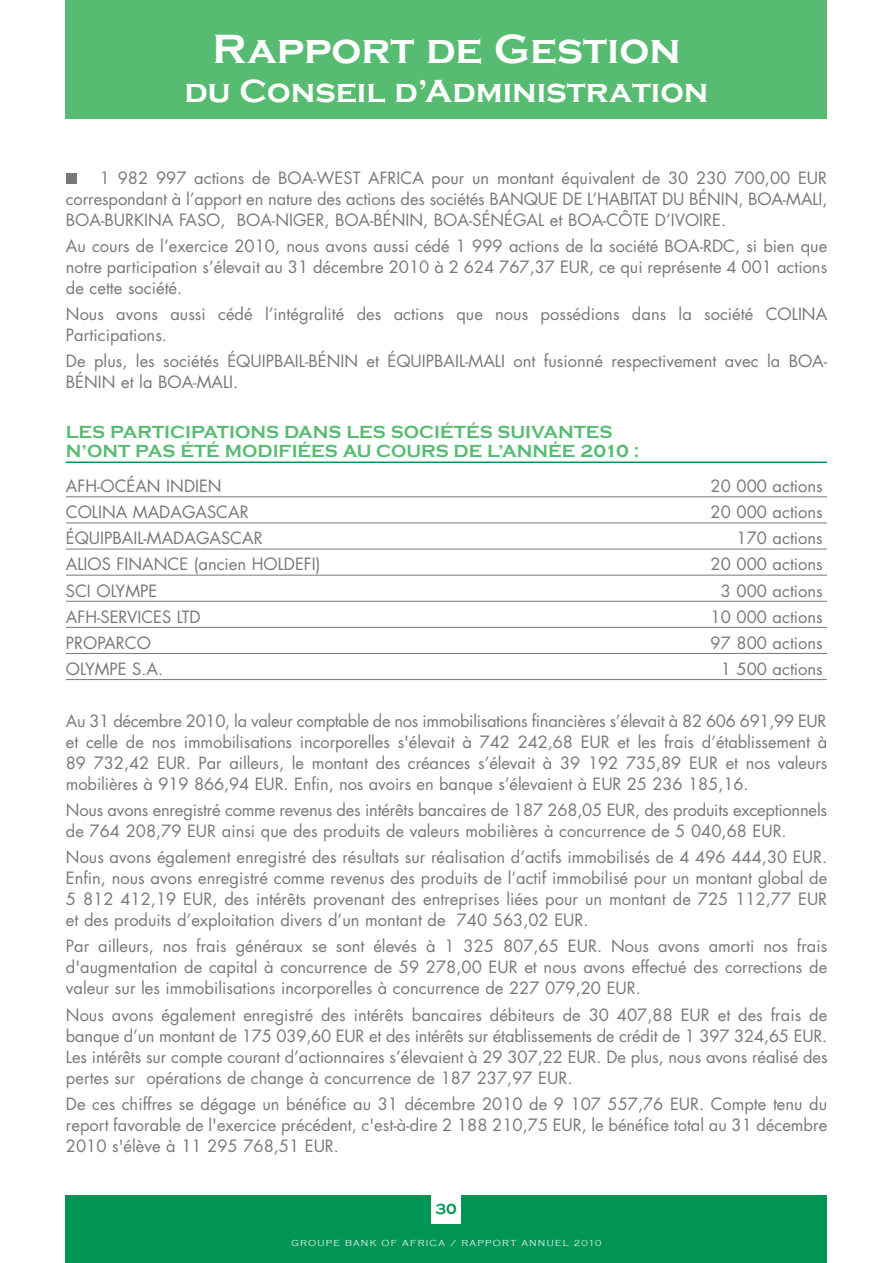
<style>
.page{position:relative;width:893px;height:1263px;background:#fff}
.page>*{position:absolute;margin:0;border:0;box-sizing:border-box;transform-origin:0 0}
.t1{font:700 42px "Copperplate Gothic";color:#fff}
.t2{font:700 33px "Copperplate Gothic";color:#fff}
.t3{font:700 18px/19.5px "Copperplate Gothic";color:#57bc71}
.t4{font:16.5px/21px "Futura";color:#76787b;text-align:justify}
.t5{font:700 15px "Copperplate Gothic";color:#009554}
.t6{font:300 9px "Copperplate Gothic";letter-spacing:.145em;color:#fff}
</style>
<div class="page">
<div style="left:66px;top:1195px;width:761px;height:68px;background:#009554"></div>
<div style="left:431px;top:1194px;width:30px;height:30px;background:#fff"></div>
<div style="left:66px;top:0;width:761px;height:119px;background:#57bc71"></div>
<hr style="left:66px;top:461px;width:761px;height:2px;background:#009554">
<hr style="left:66px;top:496px;width:761px;height:1px;background:#76787b">
<hr style="left:66px;top:522px;width:761px;height:1px;background:#76787b">
<hr style="left:66px;top:549px;width:761px;height:1px;background:#76787b">
<hr style="left:66px;top:575px;width:761px;height:1px;background:#76787b">
<hr style="left:66px;top:601px;width:761px;height:1px;background:#76787b">
<hr style="left:66px;top:627px;width:761px;height:1px;background:#76787b">
<hr style="left:66px;top:653px;width:761px;height:1px;background:#76787b">
<hr style="left:66px;top:679px;width:761px;height:1px;background:#76787b">
<div style="left:66px;top:173px;width:11px;height:11px;background:#76787b"></div>
<h1 class="t1" style="left:212px;top:26px;width:480px">Rapport-de-Gestion-</h1>
<h2 class="t2" style="left:185px;top:73px;width:534px">du-Conseil-d’Administration-</h2>
<p class="t4" style="left:66px;top:169px;width:763px;text-indent:34px">1 982 997 actions de BOA-WEST AFRICA pour un montant équivalent de 30 230 700,00 EUR correspondant à l’apport en nature des actions des sociétés BANQUE DE L’HABITAT DU BÉNIN, BOA-MALI, BOA-BURKINA FASO, BOA-NIGER, BOA-BÉNIN, BOA-SÉNÉGAL et BOA-CÔTE D’IVOIRE.</p>
<p class="t4" style="left:66px;top:237px;width:763px">Au cours de l’exercice 2010, nous avons aussi cédé 1 999 actions de la société BOA-RDC, si bien que notre participation s’élevait au 31 décembre 2010 à 2 624 767,37 EUR, ce qui représente 4 001 actions de cette société.</p>
<p class="t4" style="left:66px;top:305px;width:763px">Nous avons aussi cédé l’intégralité des actions que nous possédions dans la société COLINA<br>Participations.</p>
<p class="t4" style="left:66px;top:352px;width:763px">De plus, les sociétés ÉQUIPBAIL-BÉNIN et ÉQUIPBAIL-MALI ont fusionné respectivement avec la BOA-<br>BÉNIN et la BOA-MALI.</p>
<p class="t3" style="left:66px;top:422px;width:575px">LES-PARTICIPATIONS-DANS-LES-SOCIÉTÉS-SUIVANTES-<br>N’ONT-PAS-ÉTÉ-MODIFIÉES-AU-COURS-DE-L’ANNÉE-2010-:</p>
<p class="t4" style="left:66px;top:477px;width:157px">AFH-OCÉAN INDIEN</p>
<p class="t4" style="left:711px;top:477px;width:114px">20 000 actions</p>
<p class="t4" style="left:66px;top:503px;width:184px">COLINA MADAGASCAR</p>
<p class="t4" style="left:711px;top:503px;width:114px">20 000 actions</p>
<p class="t4" style="left:66px;top:529px;width:198px">ÉQUIPBAIL-MADAGASCAR</p>
<p class="t4" style="left:736px;top:529px;width:88px">170 actions</p>
<p class="t4" style="left:66px;top:555px;width:256px">ALIOS FINANCE (ancien HOLDEFI)</p>
<p class="t4" style="left:711px;top:555px;width:114px">20 000 actions</p>
<p class="t4" style="left:66px;top:581px;width:93px">SCI OLYMPE</p>
<p class="t4" style="left:721px;top:581px;width:104px">3 000 actions</p>
<p class="t4" style="left:66px;top:607px;width:136px">AFH-SERVICES LTD</p>
<p class="t4" style="left:711px;top:607px;width:114px">10 000 actions</p>
<p class="t4" style="left:66px;top:634px;width:86px">PROPARCO</p>
<p class="t4" style="left:711px;top:634px;width:114px">97 800 actions</p>
<p class="t4" style="left:66px;top:660px;width:99px">OLYMPE S.A.</p>
<p class="t4" style="left:721px;top:660px;width:104px">1 500 actions</p>
<p class="t4" style="left:66px;top:712px;width:763px">Au 31 décembre 2010, la valeur comptable de nos immobilisations financières s’élevait à 82 606 691,99 EUR et celle de nos immobilisations incorporelles s'élevait à 742 242,68 EUR et les frais d’établissement à 89 732,42 EUR. Par ailleurs, le montant des créances s’élevait à 39 192 735,89 EUR et nos valeurs mobilières à 919 866,94 EUR. Enfin, nos avoirs en banque s’élevaient à EUR 25 236 185,16.</p>
<p class="t4" style="left:66px;top:801px;width:763px">Nous avons enregistré comme revenus des intérêts bancaires de 187 268,05 EUR, des produits exceptionnels de 764 208,79 EUR ainsi que des produits de valeurs mobilières à concurrence de 5 040,68 EUR.</p>
<p class="t4" style="left:66px;top:848px;width:763px">Nous avons également enregistré des résultats sur réalisation d’actifs immobilisés de 4 496 444,30 EUR.<br>Enfin, nous avons enregistré comme revenus des produits de l’actif immobilisé pour un montant global de 5 812 412,19 EUR, des intérêts provenant des entreprises liées pour un montant de 725 112,77 EUR et des produits d’exploitation divers d’un montant de 740 563,02 EUR.</p>
<p class="t4" style="left:66px;top:937px;width:763px">Par ailleurs, nos frais généraux se sont élevés à 1 325 807,65 EUR. Nous avons amorti nos frais d'augmentation de capital à concurrence de 59 278,00 EUR et nous avons effectué des corrections de valeur sur les immobilisations incorporelles à concurrence de 227 079,20 EUR.</p>
<p class="t4" style="left:66px;top:1005px;width:763px">Nous avons également enregistré des intérêts bancaires débiteurs de 30 407,88 EUR et des frais de banque d’un montant de 175 039,60 EUR et des intérêts sur établissements de crédit de 1 397 324,65 EUR.<br>Les intérêts sur compte courant d’actionnaires s’élevaient à 29 307,22 EUR. De plus, nous avons réalisé des pertes sur opérations de change à concurrence de 187 237,97 EUR.</p>
<p class="t4" style="left:66px;top:1094px;width:763px">De ces chiffres se dégage un bénéfice au 31 décembre 2010 de 9 107 557,76 EUR. Compte tenu du report favorable de l'exercice précédent, c'est-à-dire 2 188 210,75 EUR, le bénéfice total au 31 décembre 2010 s'élève à 11 295 768,51 EUR.</p>
<p class="t5" style="left:436px;top:1200px;width:23px">30</p>
<p class="t6" style="left:291px;top:1238px;width:312px">GROUPE BANK OF AFRICA / RAPPORT ANNUEL 2010</p>
</div>
